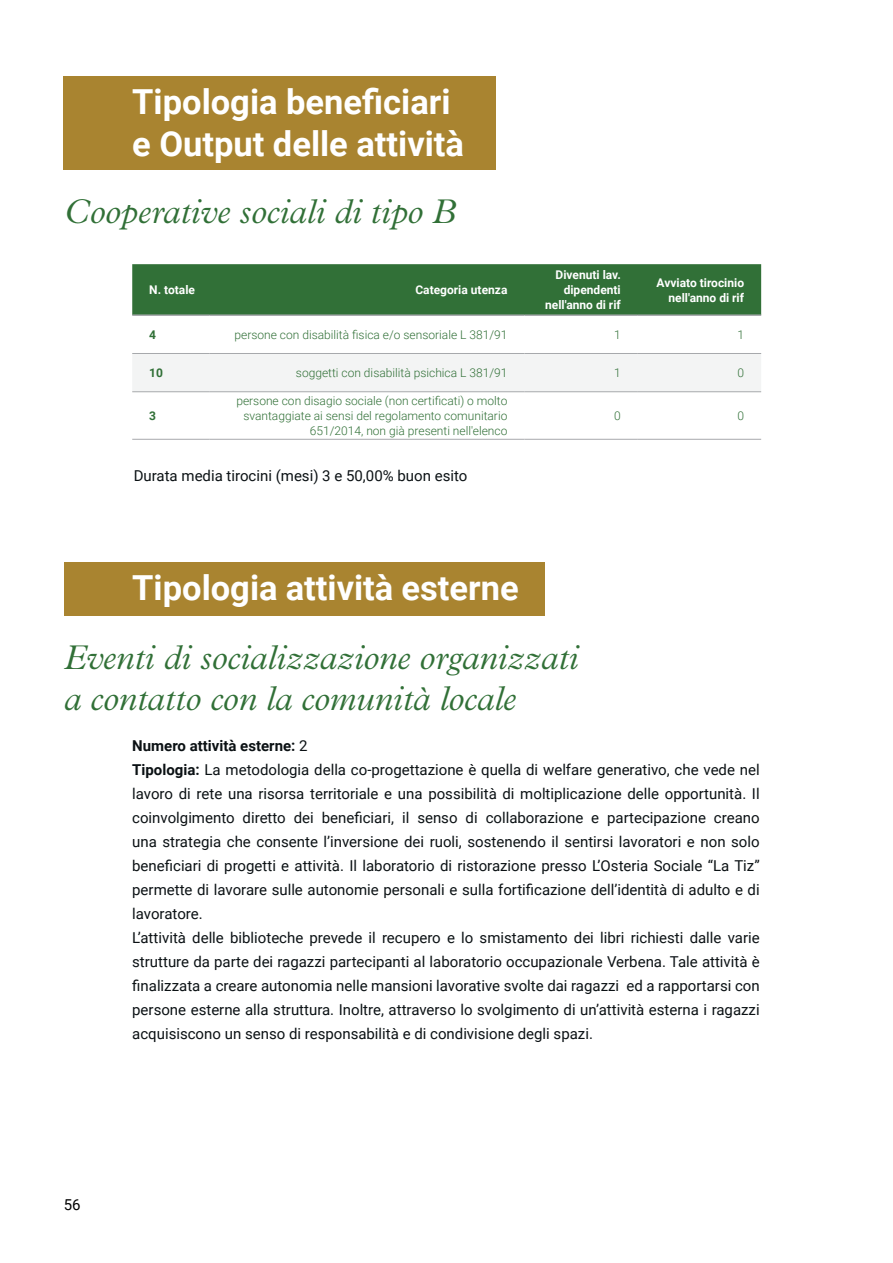
<style>
.page{position:relative;width:893px;height:1263px;background:#fff}
.page>*{position:absolute;margin:0;border:0;box-sizing:border-box;transform-origin:0 0}
.t1{font:italic 300 34.5px/41.4px "Plantin MT Pro";color:#317037}
.t2{font:700 34.5px/41.4px "Roboto";color:#fff}
.t3{font:15px/24px "Roboto";color:#0b1114}
.t4{font:15px "Roboto";color:#000}
.t5{font:300 12px/15px "Roboto";color:#317037;text-align:right}
.t6{font:700 12px/15px "Roboto";color:#fff;text-align:right}
.t7{font:700 12px "Roboto";color:#317037}
.s1{font-weight:700}
</style>
<div class="page">
<div style="left:64px;top:77px;width:432px;height:93px;background:#a98430"></div>
<div style="left:132px;top:264px;width:629px;height:50px;background:#317037"></div>
<svg style="left:132px;top:392px;width:629px;height:47px"></svg>
<div style="left:133px;top:354px;width:628px;height:37px;background:#f3f4f4"></div>
<hr style="left:132px;top:353px;width:78px;height:1px;background:#a7a9ac">
<hr style="left:210px;top:353px;width:314px;height:1px;background:#a7a9ac">
<hr style="left:524px;top:353px;width:114px;height:1px;background:#a7a9ac">
<hr style="left:638px;top:353px;width:123px;height:1px;background:#a7a9ac">
<hr style="left:132px;top:391px;width:78px;height:1px;background:#a7a9ac">
<hr style="left:210px;top:391px;width:314px;height:1px;background:#a7a9ac">
<hr style="left:524px;top:391px;width:114px;height:1px;background:#a7a9ac">
<hr style="left:638px;top:391px;width:123px;height:1px;background:#a7a9ac">
<hr style="left:132px;top:439px;width:78px;height:1px;background:#a7a9ac">
<hr style="left:210px;top:439px;width:314px;height:1px;background:#a7a9ac">
<hr style="left:524px;top:439px;width:114px;height:1px;background:#a7a9ac">
<hr style="left:638px;top:439px;width:123px;height:1px;background:#a7a9ac">
<hr style="left:132px;top:314px;width:78px;height:2px;background:#a7a9ac">
<hr style="left:210px;top:314px;width:314px;height:2px;background:#a7a9ac">
<hr style="left:524px;top:314px;width:114px;height:2px;background:#a7a9ac">
<hr style="left:638px;top:314px;width:123px;height:2px;background:#a7a9ac">
<div style="left:64px;top:563px;width:480px;height:53px;background:#a98430"></div>
<h1 class="t2" style="left:132px;top:80px;width:333px">Tipologia beneficiari e Output delle attività</h1>
<h1 class="t1" style="left:64px;top:191px;width:394px">Cooperative sociali di tipo B</h1>
<p class="t6" style="left:149px;top:282px;width:47px">N. totale</p>
<p class="t6" style="left:415px;top:282px;width:93px">Categoria utenza</p>
<p class="t6" style="left:545px;top:267px;width:77px">Divenuti lav. dipendenti nell'anno di rif</p>
<p class="t6" style="left:657px;top:274px;width:89px">Avviato tirocinio nell'anno di rif</p>
<p class="t7" style="left:149px;top:326px;width:8px">4</p>
<p class="t5" style="left:235px;top:327px;width:274px">persone con disabilità fisica e/o sensoriale L 381/91</p>
<p class="t5" style="left:614px;top:327px;width:8px">1</p>
<p class="t5" style="left:737px;top:327px;width:8px">1</p>
<p class="t7" style="left:149px;top:364px;width:15px">10</p>
<p class="t5" style="left:296px;top:365px;width:213px">soggetti con disabilità psichica L 381/91</p>
<p class="t5" style="left:614px;top:365px;width:8px">1</p>
<p class="t5" style="left:737px;top:365px;width:8px">0</p>
<p class="t7" style="left:149px;top:407px;width:8px">3</p>
<p class="t5" style="left:236px;top:393px;width:273px">persone con disagio sociale (non certificati) o molto svantaggiate ai sensi del regolamento comunitario<br>651/2014, non già presenti nell'elenco</p>
<p class="t5" style="left:614px;top:408px;width:8px">0</p>
<p class="t5" style="left:737px;top:408px;width:8px">0</p>
<p class="t3" style="left:134px;top:463px;width:335px">Durata media tirocini (mesi) 3 e 50,00% buon esito</p>
<h1 class="t2" style="left:132px;top:566px;width:388px">Tipologia attività esterne</h1>
<h1 class="t1" style="left:64px;top:637px;width:516px">Eventi di socializzazione organizzati a contatto con la comunità locale</h1>
<p class="t3" style="left:132px;top:733px;width:629px"><span class="s1">Numero attività esterne:</span> 2<br><span class="s1">Tipologia:</span> La metodologia della co-progettazione è quella di welfare generativo, che vede nel lavoro di rete una risorsa territoriale e una possibilità di moltiplicazione delle opportunità. Il coinvolgimento diretto dei beneficiari, il senso di collaborazione e partecipazione creano una strategia che consente l’inversione dei ruoli, sostenendo il sentirsi lavoratori e non solo beneficiari di progetti e attività. Il laboratorio di ristorazione presso L’Osteria Sociale “La Tiz” permette di lavorare sulle autonomie personali e sulla fortificazione dell’identità di adulto e di lavoratore.<br>L’attività delle biblioteche prevede il recupero e lo smistamento dei libri richiesti dalle varie strutture da parte dei ragazzi partecipanti al laboratorio occupazionale Verbena. Tale attività è finalizzata a creare autonomia nelle mansioni lavorative svolte dai ragazzi ed a rapportarsi con persone esterne alla struttura. Inoltre, attraverso lo svolgimento di un’attività esterna i ragazzi acquisiscono un senso di responsabilità e di condivisione degli spazi.</p>
<p class="t4" style="left:64px;top:1194px;width:18px">56</p>
</div>
